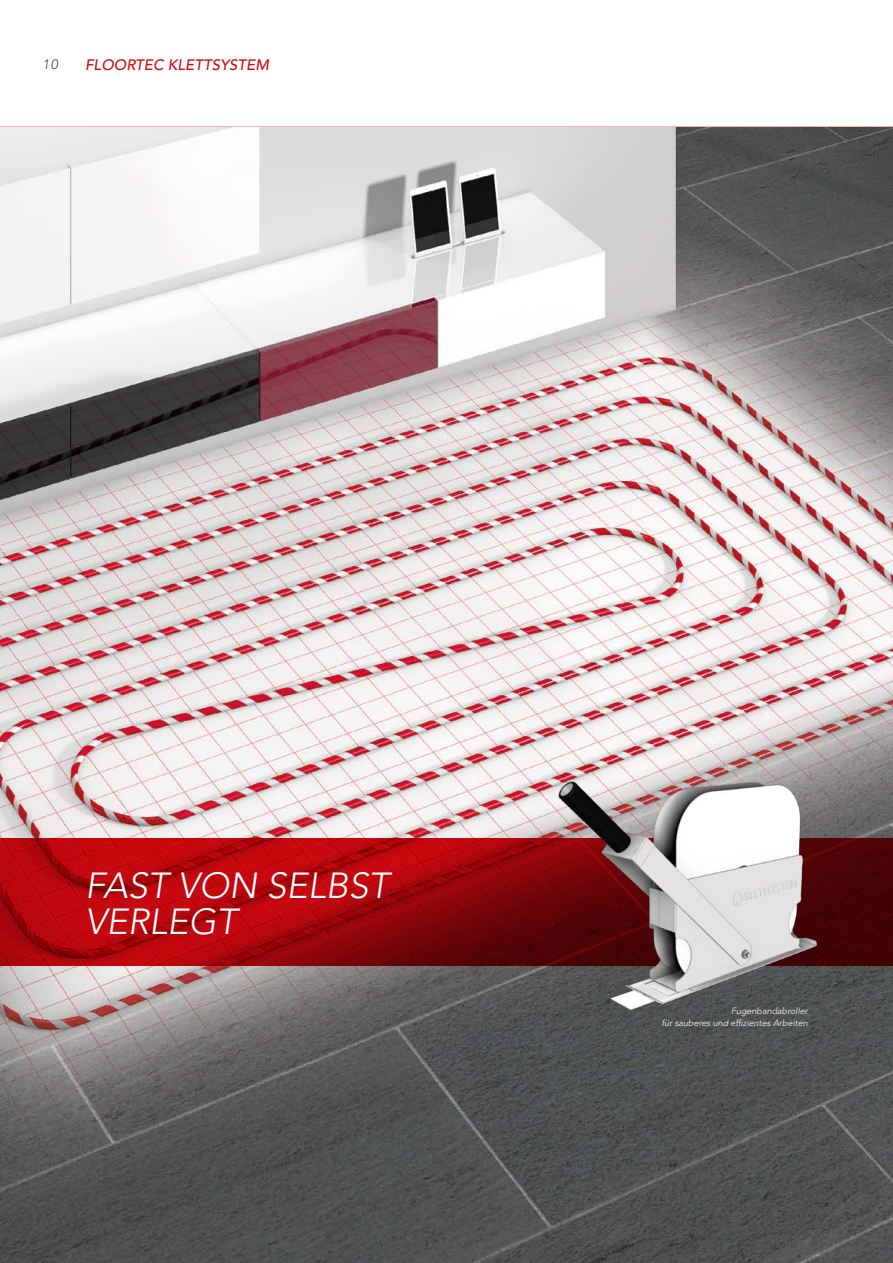
<style>
.page{position:relative;width:893px;height:1263px;background:#fff}
.page>*{position:absolute;margin:0;border:0;box-sizing:border-box;transform-origin:0 0}
.t1{font:italic 300 36px/36px "Avenir";color:#fff}
.t2{font:italic 500 15px "Avenir";color:#d20a11}
.t3{font:italic 300 13.5px "Avenir";color:#3c3c3b}
.t4{font:italic 300 9px/12px "Avenir";color:#fff;text-align:right}
</style>
<div class="page">
<hr style="left:0;top:127px;width:893px;height:1px;background:#d20a11">
<img style="left:0;top:128px;width:893px;height:1135px">
<svg style="left:0;top:838px;width:893px;height:127px;background:#9a060b"></svg>
<img style="left:557px;top:775px;width:268px;height:246px">
<h3 class="t3" style="left:43px;top:56px;width:17px">10</h3>
<h2 class="t2" style="left:85px;top:56px;width:185px">FLOORTEC KLETTSYSTEM</h2>
<h1 class="t1" style="left:85px;top:867px;width:306px">FAST VON SELBST<br>VERLEGT</h1>
<p class="t4" style="left:662px;top:1005px;width:148px">Fugenbandabroller<br>für sauberes und effizientes Arbeiten</p>
</div>
